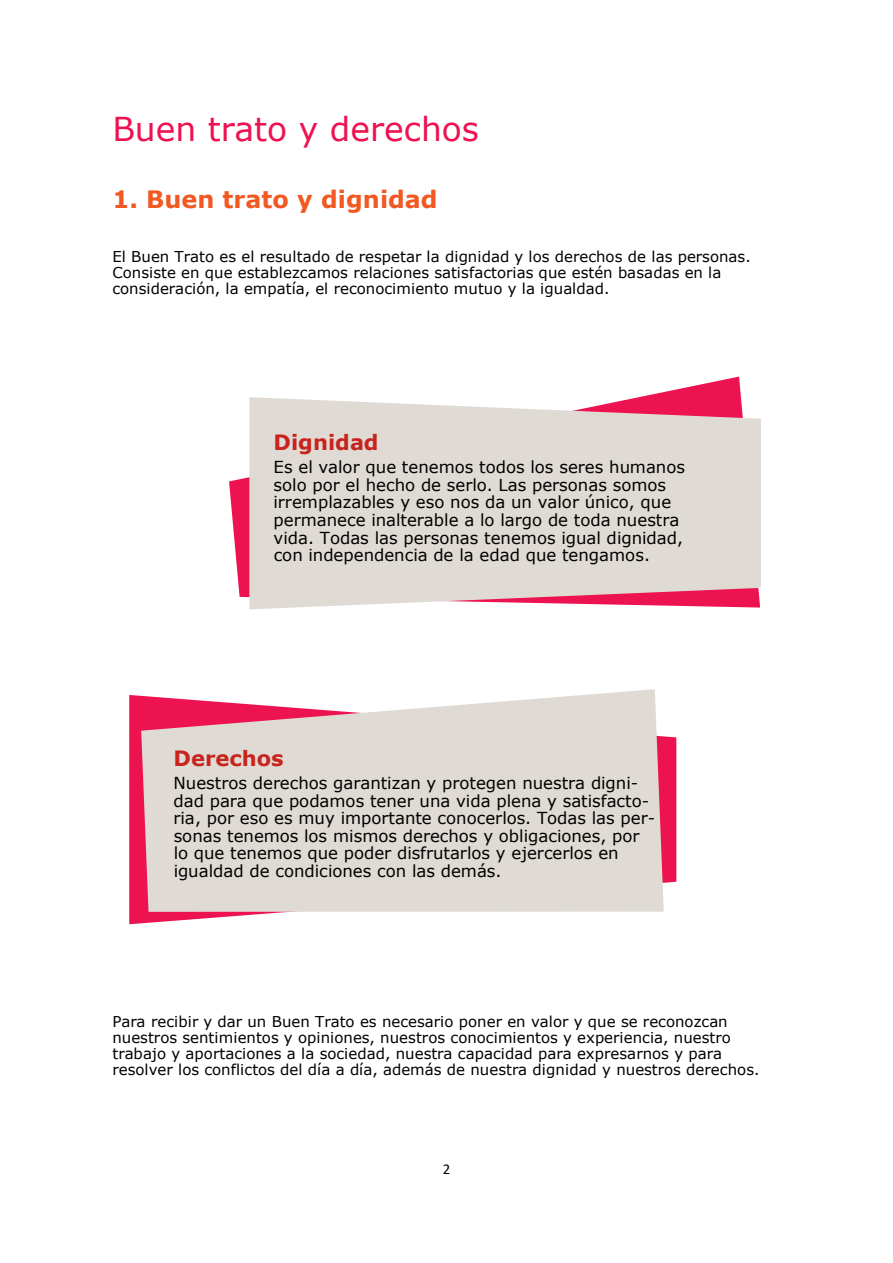
<style>
.page{position:relative;width:893px;height:1263px;background:#fff}
.page>*{position:absolute;margin:0;border:0;box-sizing:border-box;transform-origin:0 0}
.t1{font:33px "Verdana";color:#ed1350}
.t2{font:700 24px "Verdana";color:#f25821}
.t3{font:700 21px "Verdana";color:#c9231e}
.t4{font:16.5px/17.7px "Verdana";color:#000}
.t5{font:15px/16px "Verdana";color:#000}
.t6{font:15px "Calibri";color:#000}
</style>
<div class="page">
<svg style="left:229px;top:377px;width:512px;height:221px"></svg>
<svg style="left:249px;top:397px;width:512px;height:212px;background:#e1d2cf"></svg>
<svg style="left:129px;top:695px;width:547px;height:229px"></svg>
<svg style="left:141px;top:689px;width:523px;height:223px;background:#e1d4d0"></svg>
<h1 class="t1" style="left:112px;top:106px;width:368px">Buen trato y derechos</h1>
<h2 class="t2" style="left:112px;top:182px;width:327px">1. Buen trato y dignidad</h2>
<p class="t5" style="left:112px;top:248px;width:640px">El Buen Trato es el resultado de respetar la dignidad y los derechos de las personas.<br>Consiste en que establezcamos relaciones satisfactorias que estén basadas en la consideración, la empatía, el reconocimiento mutuo y la igualdad.</p>
<p class="t3" style="left:274px;top:428px;width:107px">Dignidad</p>
<p class="t4" style="left:274px;top:458px;width:413px">Es el valor que tenemos todos los seres humanos solo por el hecho de serlo. Las personas somos irremplazables y eso nos da un valor único, que permanece inalterable a lo largo de toda nuestra vida. Todas las personas tenemos igual dignidad, con independencia de la edad que tengamos.</p>
<p class="t3" style="left:174px;top:743px;width:112px">Derechos</p>
<p class="t4" style="left:174px;top:774px;width:483px">Nuestros derechos garantizan y protegen nuestra digni&shy;dad para que podamos tener una vida plena y satisfacto&shy;ria, por eso es muy importante conocerlos. Todas las per&shy;sonas tenemos los mismos derechos y obligaciones, por lo que tenemos que poder disfrutarlos y ejercerlos en igualdad de condiciones con las demás.</p>
<p class="t5" style="left:112px;top:1013px;width:649px">Para recibir y dar un Buen Trato es necesario poner en valor y que se reconozcan nuestros sentimientos y opiniones, nuestros conocimientos y experiencia, nuestro trabajo y aportaciones a la sociedad, nuestra capacidad para expresarnos y para resolver los conflictos del día a día, además de nuestra dignidad y nuestros derechos.</p>
<p class="t6" style="left:443px;top:1158px;width:9px">2</p>
</div>
